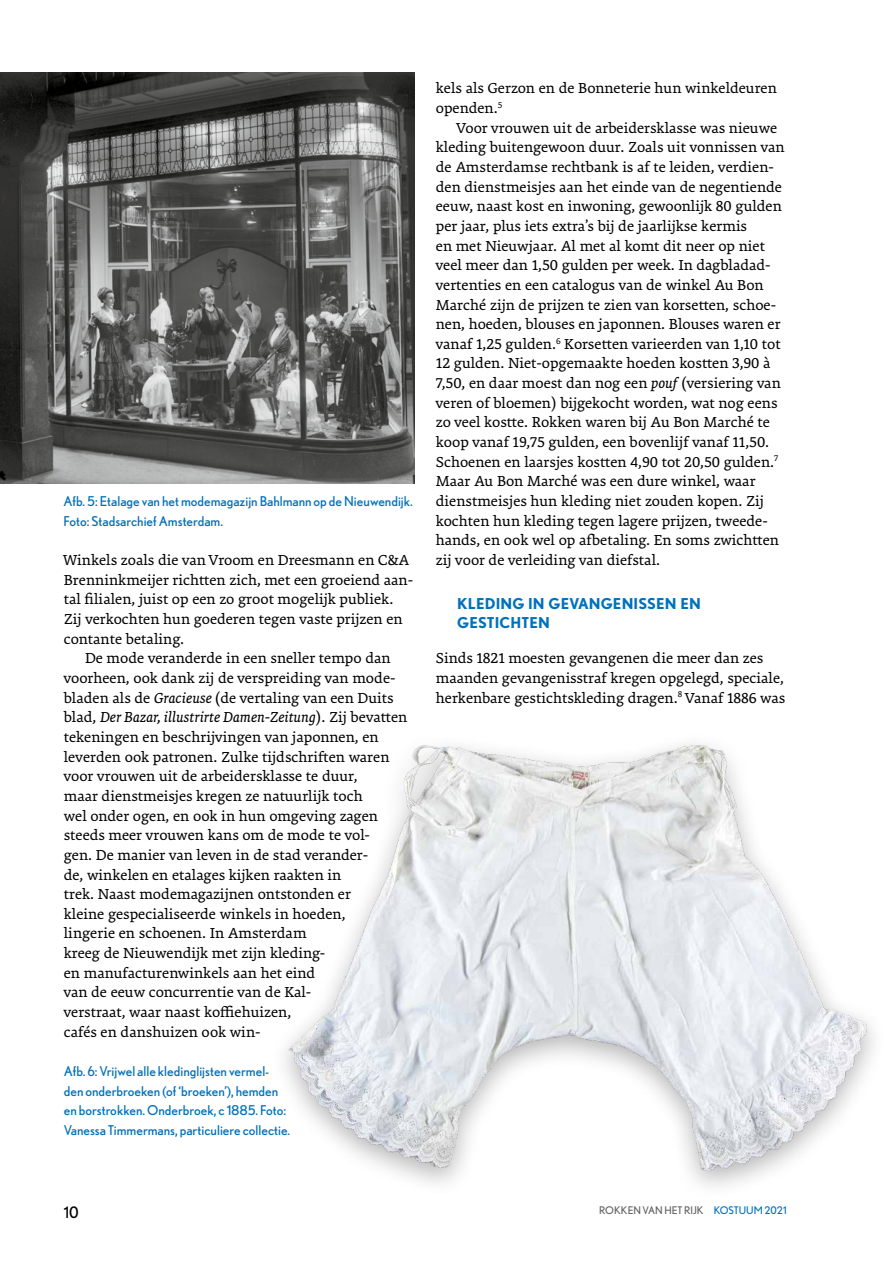
<style>
.page{position:relative;width:893px;height:1263px;background:#fff}
.page>*{position:absolute;margin:0;border:0;box-sizing:border-box;transform-origin:0 0}
.t1{font:15.75px/19.6px "Premiera";color:#000}
.t2{font:15.75px "Nobel";color:#000}
.t3{font:700 15px/19.6px "Nobel";letter-spacing:.01em;color:#0071bb}
.t4{font:13.5px/19.6px "Nobel";color:#0071bb}
.t5{font:10.5px "Nobel";color:#626261}
.s1{font-style:italic}
.s2{color:#0071bb}
</style>
<div class="page">
<img style="left:0;top:72px;width:415px;height:411px">
<img style="left:284px;top:744px;width:591px;height:443px">
<p class="t4" style="left:64px;top:491px;width:351px">Afb. 5: Etalage van het modemagazijn Bahlmann op de Nieuwendijk.<br>Foto: Stadsarchief Amsterdam.</p>
<p class="t1" style="left:64px;top:550px;width:351px">Winkels zoals die van Vroom en Dreesmann en C&amp;A Brenninkmeijer richtten zich, met een groeiend aan&shy;tal filialen, juist op een zo groot mogelijk publiek.<br>Zij verkochten hun goederen tegen vaste prijzen en contante betaling.</p>
<p class="t1" style="left:64px;top:648px;width:345px;text-indent:21px">De mode veranderde in een sneller tempo dan voorheen, ook dank zij de verspreiding van mode&shy;bladen als de <span class="s1">Gracieuse</span> (de vertaling van een Duits blad, <span class="s1">Der Bazar, illustrirte Damen-Zeitung</span>). Zij bevatten tekeningen en beschrijvingen van japonnen, en leverden ook patronen. Zulke tijdschriften waren voor vrouwen uit de arbeidersklasse te duur,<br>maar dienstmeisjes kregen ze natuurlijk toch<br>wel onder ogen, en ook in hun omgeving zagen steeds meer vrouwen kans om de mode te vol-<br>gen. De manier van leven in de stad verander-<br>de, winkelen en etalages kijken raakten in<br>trek. Naast modemagazijnen ontstonden er<br>kleine gespecialiseerde winkels in hoeden,<br>lingerie en schoenen. In Amsterdam<br>kreeg de Nieuwendijk met zijn kleding-<br>en manufacturenwinkels aan het eind<br>van de eeuw concurrentie van de Kal-<br>verstraat, waar naast koffiehuizen,<br>cafés en danshuizen ook win-</p>
<p class="t4" style="left:64px;top:1061px;width:228px">Afb. 6: Vrijwel alle kledinglijsten vermel&shy;den onderbroeken (of ‘broeken’), hemden en borstrokken. Onderbroek, c 1885. Foto:<br>Vanessa Timmermans, particuliere collectie.</p>
<p class="t1" style="left:436px;top:79px;width:343px">kels als Gerzon en de Bonneterie hun winkeldeuren openden.<sup>5</sup></p>
<p class="t1" style="left:436px;top:118px;width:350px;text-indent:21px">Voor vrouwen uit de arbeidersklasse was nieuwe kleding buitengewoon duur. Zoals uit vonnissen van de Amsterdamse rechtbank is af te leiden, verdien&shy;den dienstmeisjes aan het einde van de negentiende eeuw, naast kost en inwoning, gewoonlijk 80 gulden per jaar, plus iets extra’s bij de jaarlijkse kermis<br>en met Nieuwjaar. Al met al komt dit neer op niet veel meer dan 1,50 gulden per week. In dagbladad&shy;vertenties en een catalogus van de winkel Au Bon Marché zijn de prijzen te zien van korsetten, schoe&shy;nen, hoeden, blouses en japonnen. Blouses waren er vanaf 1,25 gulden.<sup>6</sup> Korsetten varieerden van 1,10 tot 12 gulden. Niet-opgemaakte hoeden kostten 3,90 à 7,50, en daar moest dan nog een <span class="s1">pouf</span> (versiering van veren of bloemen) bijgekocht worden, wat nog eens zo veel kostte. Rokken waren bij Au Bon Marché te koop vanaf 19,75 gulden, een bovenlijf vanaf 11,50.<br>Schoenen en laarsjes kostten 4,90 tot 20,50 gulden.<sup>7<br></sup>Maar Au Bon Marché was een dure winkel, waar dienstmeisjes hun kleding niet zouden kopen. Zij kochten hun kleding tegen lagere prijzen, tweede&shy;hands, en ook wel op afbetaling. En soms zwichtten zij voor de verleiding van diefstal.</p>
<p class="t3" style="left:457px;top:593px;width:245px">KLEDING IN GEVANGENISSEN EN<br>GESTICHTEN</p>
<p class="t1" style="left:436px;top:648px;width:351px">Sinds 1821 moesten gevangenen die meer dan zes maanden gevangenisstraf kregen opgelegd, speciale, herkenbare gestichtskleding dragen.<sup>8</sup> Vanaf 1886 was</p>
<p class="t2" style="left:64px;top:1203px;width:16px">10</p>
<p class="t5" style="left:599px;top:1204px;width:189px">ROKKEN VAN HET RIJK <span class="s2">KOSTUUM 2021</span></p>
</div>
